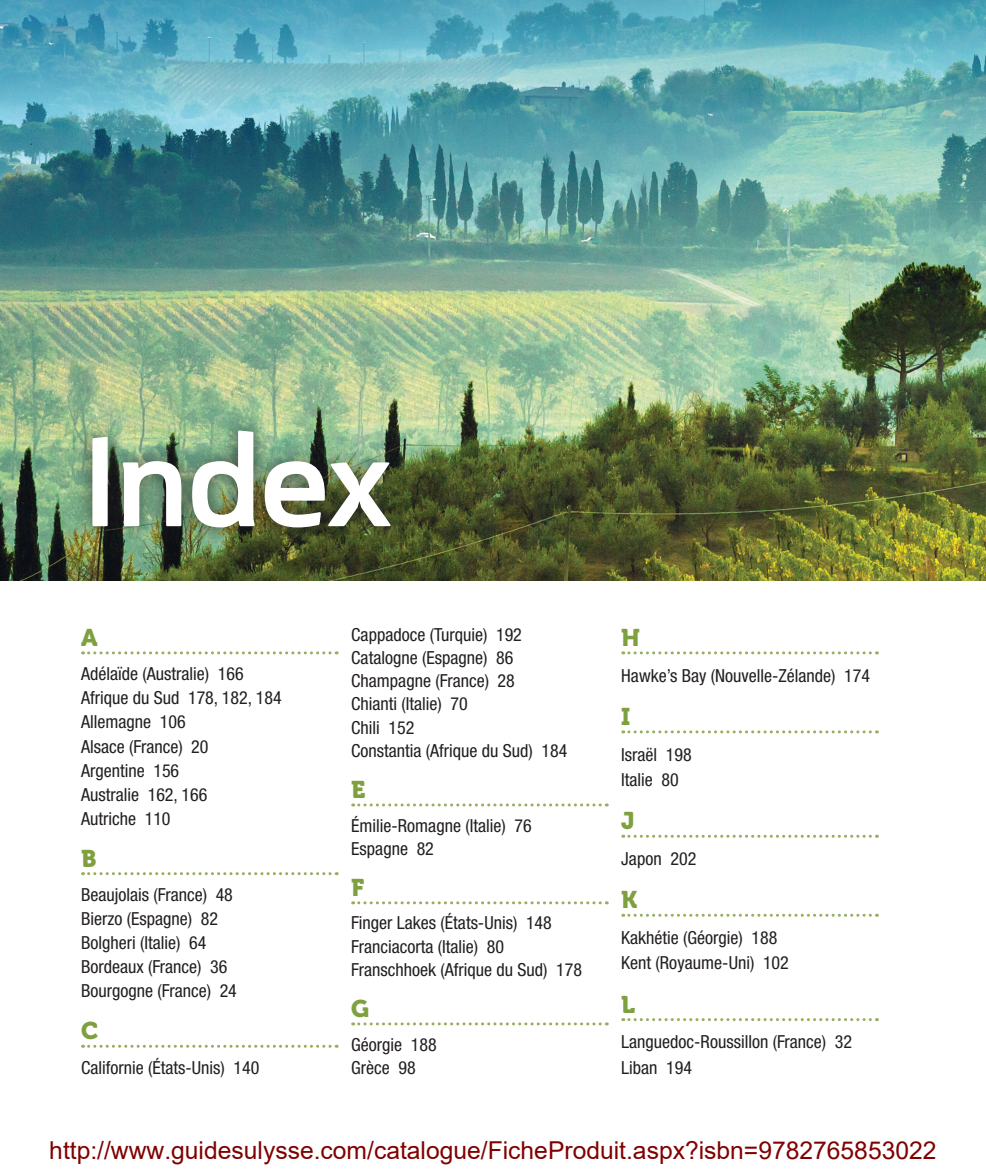
<style>
.page{position:relative;width:986px;height:1175px;background:#fff}
.page>*{position:absolute;margin:0;border:0;box-sizing:border-box;transform-origin:0 0}
.t1{font:600 127.5px "Mentone";letter-spacing:-.03em;color:#fff}
.t2{font:24.6px "Arial";color:#800000}
.t3{font:24px "Museo 900";color:#7ea03f}
.t4{font:condensed 18px/24px "Helvetica Neue LT Std";color:#231f20}
</style>
<div class="page">
<img style="left:0;top:0;width:986px;height:580px">
<div style="left:73px;top:412px;width:334px;height:133px;background:#231f20;opacity:.75"></div>
<svg style="left:89px;top:651px;width:248px;height:3px"></svg>
<svg style="left:89px;top:872px;width:248px;height:3px"></svg>
<svg style="left:89px;top:1044px;width:248px;height:3px"></svg>
<svg style="left:359px;top:803px;width:248px;height:3px"></svg>
<svg style="left:359px;top:901px;width:248px;height:3px"></svg>
<svg style="left:359px;top:1022px;width:248px;height:3px"></svg>
<svg style="left:629px;top:651px;width:248px;height:3px"></svg>
<svg style="left:629px;top:730px;width:248px;height:3px"></svg>
<svg style="left:629px;top:834px;width:248px;height:3px"></svg>
<svg style="left:629px;top:913px;width:248px;height:3px"></svg>
<svg style="left:629px;top:1018px;width:248px;height:3px"></svg>
<h1 class="t1" style="left:81px;top:402px;width:313px">Index</h1>
<h3 class="t3" style="left:81px;top:624px;width:18px">A</h3>
<p class="t4" style="left:81px;top:662px;width:202px">Adélaïde (Australie) 166<br>Afrique du Sud 178, 182, 184<br>Allemagne 106<br>Alsace (France) 20<br>Argentine 156<br>Australie 162, 166<br>Autriche 110</p>
<h3 class="t3" style="left:81px;top:844px;width:17px">B</h3>
<p class="t4" style="left:81px;top:882px;width:157px">Beaujolais (France) 48<br>Bierzo (Espagne) 82<br>Bolgheri (Italie) 64<br>Bordeaux (France) 36<br>Bourgogne (France) 24</p>
<h3 class="t3" style="left:81px;top:1017px;width:19px">C</h3>
<p class="t4" style="left:81px;top:1055px;width:180px">Californie (États-Unis) 140</p>
<p class="t4" style="left:351px;top:622px;width:218px;line-height:23.2px">Cappadoce (Turquie) 192<br>Catalogne (Espagne) 86<br>Champagne (France) 28<br>Chianti (Italie) 70<br>Chili 152<br>Constantia (Afrique du Sud) 184</p>
<h3 class="t3" style="left:351px;top:776px;width:16px">E</h3>
<p class="t4" style="left:351px;top:813px;width:182px;line-height:23.2px">Émilie-Romagne (Italie) 76<br>Espagne 82</p>
<h3 class="t3" style="left:351px;top:874px;width:15px">F</h3>
<p class="t4" style="left:351px;top:911px;width:232px;line-height:23.2px">Finger Lakes (États-Unis) 148<br>Franciacorta (Italie) 80<br>Franschhoek (Afrique du Sud) 178</p>
<h3 class="t3" style="left:351px;top:995px;width:20px">G</h3>
<p class="t4" style="left:351px;top:1032px;width:87px;line-height:23.2px">Géorgie 188<br>Grèce 98</p>
<h3 class="t3" style="left:621px;top:624px;width:20px">H</h3>
<p class="t4" style="left:621px;top:663px;width:250px">Hawke’s Bay (Nouvelle-Zélande) 174</p>
<h3 class="t3" style="left:621px;top:703px;width:11px">I</h3>
<p class="t4" style="left:621px;top:741px;width:72px;line-height:25.3px">Israël 198<br>Italie 80</p>
<h3 class="t3" style="left:621px;top:807px;width:15px">J</h3>
<p class="t4" style="left:621px;top:846px;width:77px">Japon 202</p>
<h3 class="t3" style="left:621px;top:886px;width:18px">K</h3>
<p class="t4" style="left:621px;top:924px;width:169px;line-height:25.3px">Kakhétie (Géorgie) 188<br>Kent (Royaume-Uni) 102</p>
<h3 class="t3" style="left:621px;top:990px;width:15px">L</h3>
<p class="t4" style="left:621px;top:1029px;width:232px;line-height:25.3px">Languedoc-Roussillon (France) 32<br>Liban 194</p>
<h2 class="t2" style="left:49px;top:1133px;width:888px">http://www.guidesulysse.com/catalogue/FicheProduit.aspx?isbn=9782765853022</h2>
</div>
